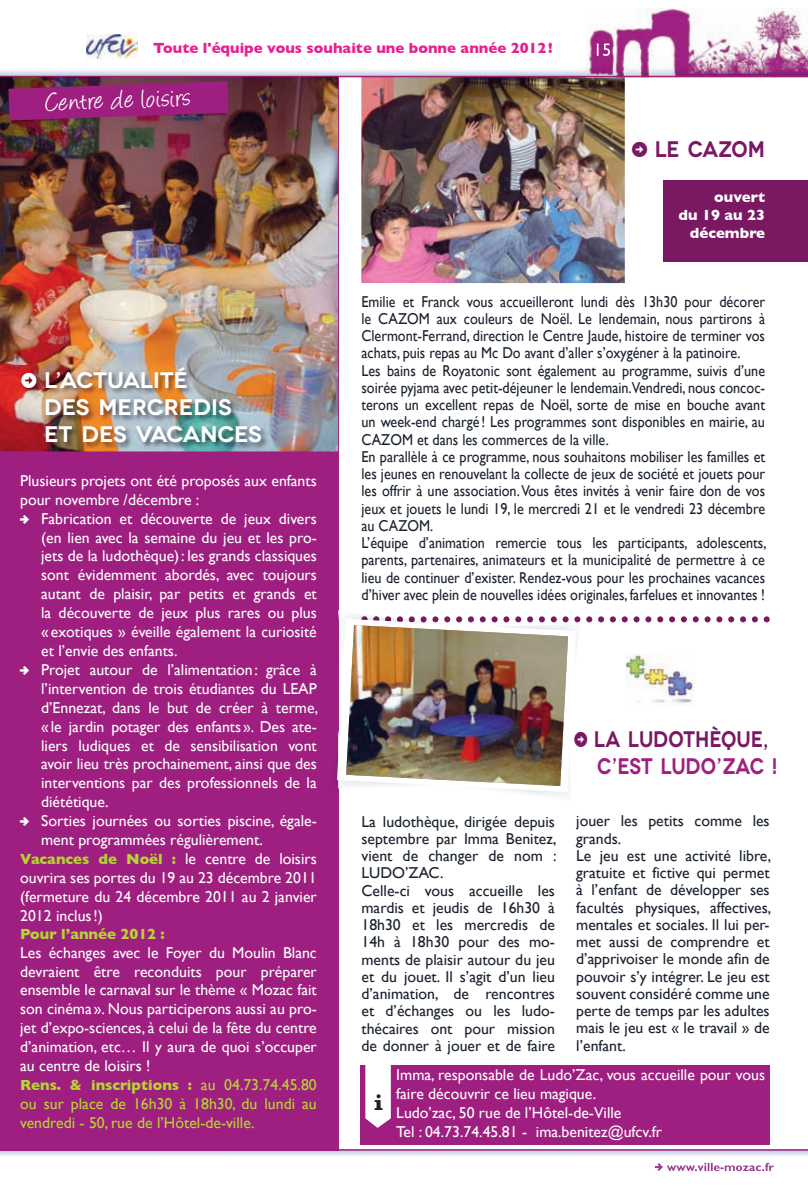
<style>
.page{position:relative;width:808px;height:1191px;background:#fff}
.page>*{position:absolute;margin:0;border:0;box-sizing:border-box;transform-origin:0 0}
.t1{font:30px "Angelina";color:#fff}
.t2{font:23.4px "Iconic Stroke";color:#1b222f}
.t3{font:600 22.5px/27px "Novecentowide";color:#fff}
.t4{font:600 22.5px/27px "Novecentowide";letter-spacing:-.01em;color:#9f1f80;scale:.85 1}
.t5{font:600 22.5px "Novecentowide";color:#7a1862;scale:.9 1}
.t6{font:15.75px/18.9px "Gill Sans";color:#fff;text-align:justify}
.t7{font:15.75px/17.2px "Gill Sans";color:#1b222f;scale:.9 1}
.t8{font:15.75px/17.2px "Gill Sans";color:#1b222f}
.t9{font:15.75px/18.9px "Gill Sans";color:#b7d334}
.t10{font:700 15px "Gill Sans";color:#b7d334}
.t11{font:700 15px "Gill Sans";color:#e81e91}
.t12{font:700 15px/18px "Gill Sans";color:#fff;text-align:right}
.s1{font-family:"Iconic Stroke";font-weight:400}
.s2{font-family:"Iconic Stroke";font-size:13.5px}
.s3{font-weight:700;font-size:15px;color:#b7d334}
.s4{font-weight:400;font-size:15.75px}
.s5{font-family:"Iconic Stroke";font-weight:400;color:#7a1862}
.s6{color:#7a1862}
</style>
<div class="page">
<div style="left:663px;top:180px;width:145px;height:81px;background:#7a1862"></div>
<img style="left:361px;top:77px;width:264px;height:206px">
<img style="left:0;top:8px;width:808px;height:68px">
<svg style="left:597px;top:44px;width:13px;height:12px"></svg>
<hr style="left:0;top:76px;width:808px;height:1px;background:#9f1f80">
<div style="left:0;top:77px;width:338px;height:1073px;background:#9f1f80"></div>
<img style="left:0;top:77px;width:338px;height:374px">
<img style="left:0;top:1150px;width:808px;height:18px">
<img style="left:667px;top:1162px;width:107px;height:9px">
<svg style="left:655px;top:1163px;width:13px;height:8px"></svg>
<hr style="left:0;top:1149px;width:808px;height:1px;background:#9f1f80">
<img style="left:9px;top:81px;width:220px;height:43px">
<svg style="left:9px;top:81px;width:219px;height:39px"></svg>
<img style="left:20px;top:366px;width:249px;height:84px">
<div style="left:360px;top:1064px;width:410px;height:80px;background:#9f1f80"></div>
<svg style="left:365px;top:1064px;width:26px;height:64px;background:#f5e9f3"></svg>
<img style="left:86px;top:34px;width:51px;height:24px">
<svg style="left:337px;top:619px;width:232px;height:173px"></svg>
<svg style="left:346px;top:616px;width:424px;height:170px"></svg>
<img style="left:346px;top:625px;width:222px;height:161px">
<p class="t11" style="left:153px;top:39px;width:401px">Toute l'équipe vous souhaite une bonne année 2012 !</p>
<h1 class="t1" style="left:46px;top:90px;width:146px;rotate:-2deg">Centre de loisirs</h1>
<h3 class="t3" style="left:44px;top:367px;width:219px;text-indent:-22px"><span class="s1">$</span> L’ACTUALITÉ<br>DES MERCREDIS<br>ET DES VACANCES</h3>
<p class="t6" style="left:20px;top:471px;width:298px">Plusieurs projets ont été proposés aux enfants</p>
<p class="t6" style="left:20px;top:490px;width:181px">pour novembre /décembre :</p>
<p class="t6" style="left:20px;top:509px;width:298px"><span class="s2">4</span> Fabrication et découverte de jeux divers</p>
<p class="t6" style="left:41px;top:527px;width:277px">(en lien avec la semaine du jeu et les pro-</p>
<p class="t6" style="left:41px;top:546px;width:277px">jets de la ludothèque) : les grands classiques</p>
<p class="t6" style="left:41px;top:565px;width:277px">sont évidemment abordés, avec toujours</p>
<p class="t6" style="left:41px;top:584px;width:277px">autant de plaisir, par petits et grands et</p>
<p class="t6" style="left:41px;top:603px;width:277px">la découverte de jeux plus rares ou plus</p>
<p class="t6" style="left:41px;top:622px;width:277px">« exotiques » éveille également la curiosité</p>
<p class="t6" style="left:41px;top:641px;width:138px">et l’envie des enfants.</p>
<p class="t6" style="left:20px;top:660px;width:298px"><span class="s2">4</span> Projet autour de l’alimentation : grâce à</p>
<p class="t6" style="left:41px;top:679px;width:277px">l’intervention de trois étudiantes du LEAP</p>
<p class="t6" style="left:41px;top:698px;width:279px">d’Ennezat, dans le but de créer à terme,</p>
<p class="t6" style="left:41px;top:716px;width:277px">« le jardin potager des enfants ». Des ate-</p>
<p class="t6" style="left:41px;top:735px;width:277px">liers ludiques et de sensibilisation vont</p>
<p class="t6" style="left:41px;top:754px;width:277px">avoir lieu très prochainement, ainsi que des</p>
<p class="t6" style="left:41px;top:773px;width:277px">interventions par des professionnels de la</p>
<p class="t6" style="left:41px;top:792px;width:69px">diététique.</p>
<p class="t6" style="left:20px;top:811px;width:298px"><span class="s2">4</span> Sorties journées ou sorties piscine, égale-</p>
<p class="t6" style="left:41px;top:830px;width:223px">ment programmées régulièrement.</p>
<p class="t6" style="left:20px;top:849px;width:298px"><span class="s3">Vacances de Noël :</span> le centre de loisirs</p>
<p class="t6" style="left:20px;top:868px;width:298px">ouvrira ses portes du 19 au 23 décembre 2011</p>
<p class="t6" style="left:20px;top:887px;width:298px">(fermeture du 24 décembre 2011 au 2 janvier</p>
<p class="t6" style="left:20px;top:905px;width:84px">2012 inclus !)</p>
<p class="t10" style="left:20px;top:925px;width:146px">Pour l’année 2012 :</p>
<p class="t6" style="left:20px;top:942px;width:298px">Les échanges avec le Foyer du Moulin Blanc devraient être reconduits pour préparer ensemble le carnaval sur le thème « Mozac fait son cinéma ». Nous participerons aussi au pro&shy;jet d’expo-sciences, à celui de la fête du centre d’animation, etc… Il y aura de quoi s’occuper au centre de loisirs !</p>
<p class="t10" style="left:20px;top:1076px;width:298px">Rens. &amp; inscriptions : <span class="s4">au 04.73.74.45.80</span></p>
<p class="t9" style="left:20px;top:1094px;width:298px">ou sur place de 16h30 à 18h30, du lundi au vendredi - 50, rue de l’Hôtel-de-ville.</p>
<h3 class="t5" style="left:632px;top:136px;width:149px"><span class="s1">$</span> LE CAZOM</h3>
<p class="t12" style="left:679px;top:188px;width:88px">ouvert<br>du 19 au 23 décembre</p>
<p class="t7" style="left:361px;top:292px;width:451px">Emilie et Franck vous accueilleront lundi dès 13h30 pour décorer le CAZOM aux couleurs de Noël. Le lendemain, nous partirons à Clermont-Ferrand, direction le Centre Jaude, histoire de terminer vos achats, puis repas au Mc Do avant d’aller s’oxygéner à la patinoire.<br>Les bains de Royatonic sont également au programme, suivis d’une soirée pyjama avec petit-déjeuner le lendemain.Vendredi, nous concoc&shy;terons un excellent repas de Noël, sorte de mise en bouche avant un week-end chargé ! Les programmes sont disponibles en mairie, au CAZOM et dans les commerces de la ville.<br>En parallèle à ce programme, nous souhaitons mobiliser les familles et les jeunes en renouvelant la collecte de jeux de société et jouets pour les offrir à une association. Vous êtes invités à venir faire don de vos jeux et jouets le lundi 19, le mercredi 21 et le vendredi 23 décembre au CAZOM.<br>L’équipe d’animation remercie tous les participants, adolescents, parents, partenaires, animateurs et la municipalité de permettre à ce lieu de continuer d’exister. Rendez-vous pour les prochaines vacances d’hiver avec plein de nouvelles idées originales, farfelues et innovantes !</p>
<h3 class="t4" style="left:597px;top:726px;width:214px;text-indent:-22px"><span class="s5">$</span> <span class="s6">LA LUDOTHÈQUE,<br></span>C’EST LUDO’ZAC !</h3>
<p class="t8" style="left:361px;top:812px;width:197px">La ludothèque, dirigée depuis septembre par Imma Benitez, vient de changer de nom :<br>LUDO’ZAC.<br>Celle-ci vous accueille les mardis et jeudis de 16h30 à<br>18h30 et les mercredis de<br>14h à 18h30 pour des mo&shy;ments de plaisir autour du jeu et du jouet. Il s’agit d’un lieu d’animation, de rencontres et d’échanges ou les ludo&shy;thécaires ont pour mission de donner à jouer et de faire</p>
<p class="t8" style="left:576px;top:812px;width:197px">jouer les petits comme les grands.<br>Le jeu est une activité libre, gratuite et fictive qui permet à l’enfant de développer ses facultés physiques, affectives, mentales et sociales. Il lui per&shy;met aussi de comprendre et d’apprivoiser le monde afin de pouvoir s’y intégrer. Le jeu est souvent considéré comme une perte de temps par les adultes mais le jeu est « le travail » de l’enfant.</p>
<h2 class="t2" style="left:375px;top:1088px;width:11px">i</h2>
<p class="t6" style="left:396px;top:1065px;width:370px;text-align:left">Imma, responsable de Ludo’Zac, vous accueille pour vous faire découvrir ce lieu magique.<br>Ludo’zac, 50 rue de l’Hôtel-de-Ville<br>Tel : 04.73.74.45.81 - ima.benitez@ufcv.fr</p>
</div>
